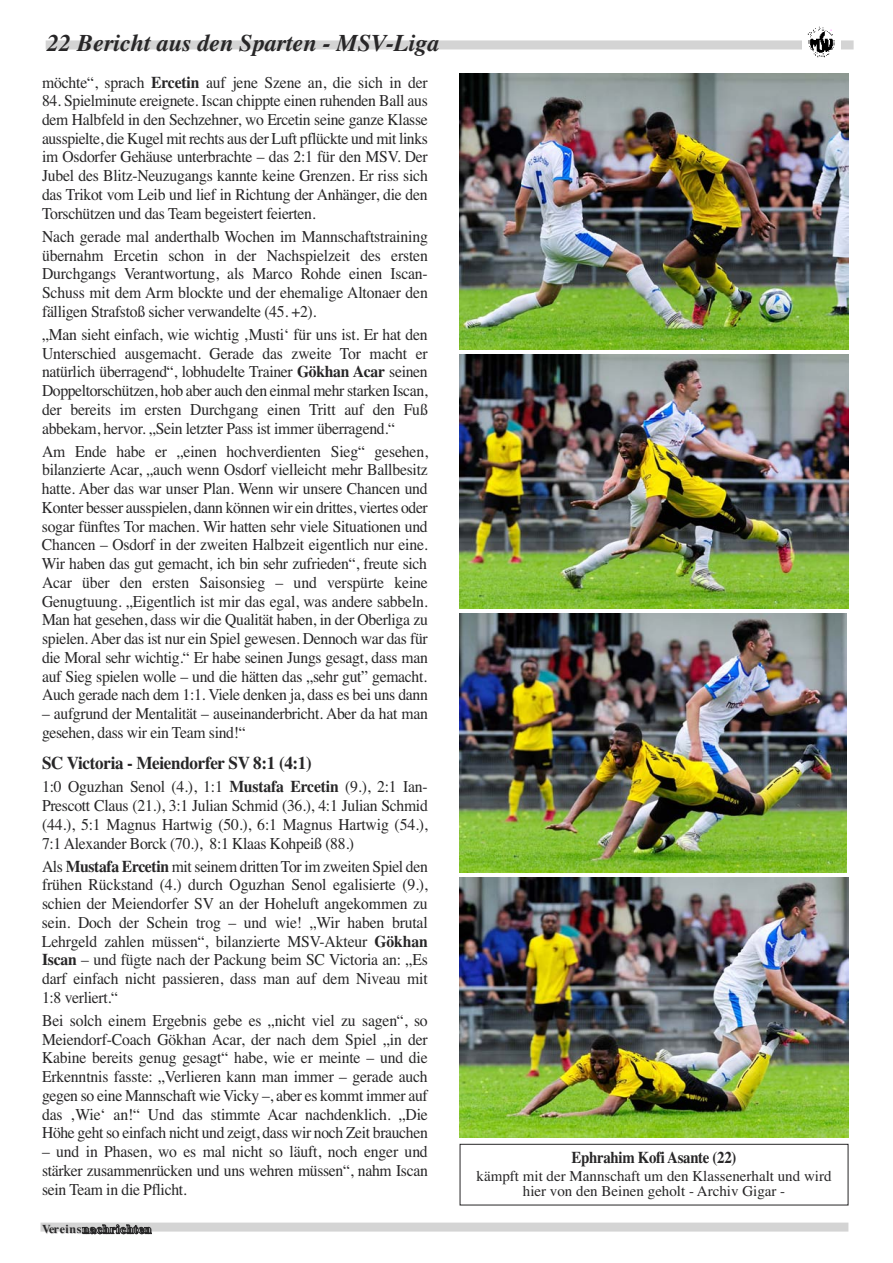
<style>
.page{position:relative;width:893px;height:1263px;background:#fff}
.page>*{position:absolute;margin:0;border:0;box-sizing:border-box;transform-origin:0 0}
.t1{font:italic 700 24px "Times";color:#272627}
.t2{font:700 18px "Times";letter-spacing:-.02em;color:#272627;scale:.95 1}
.t3{font:16.5px/18.8px "Times";letter-spacing:-.02em;color:#272627;text-align:justify;scale:.95 1}
.t4{font:700 16.5px "Times";letter-spacing:-.02em;color:#272627;scale:.9 1}
.t5{font:15px/15px "Times";color:#272627;text-align:center}
.t6{font:700 12px "Times";letter-spacing:.05em;color:#272627}
.s1{font-weight:700}
.s2{color:#fff}
</style>
<div class="page">
<div style="left:46px;top:40px;width:808px;height:9px;background:#d4d4d4"></div>
<img style="left:803px;top:26px;width:38px;height:32px">
<div style="left:40px;top:1222px;width:808px;height:9px;background:#d4d4d4"></div>
<svg style="left:82px;top:1224px;width:70px;height:10px"></svg>
<div style="left:460px;top:1144px;width:388px;height:61px;border:1px solid #272627"></div>
<img style="left:460px;top:74px;width:388px;height:275px">
<img style="left:460px;top:614px;width:387px;height:259px">
<img style="left:460px;top:354px;width:388px;height:254px">
<img style="left:460px;top:877px;width:388px;height:261px">
<h1 class="t1" style="left:47px;top:29px;width:394px">22 Bericht aus den Sparten - MSV-Liga</h1>
<p class="t3" style="left:42px;top:72px;width:408px">möchte“, sprach <span class="s1">Ercetin</span> auf jene Szene an, die sich in der</p>
<p class="t3" style="left:42px;top:91px;width:408px">84. Spielminute ereignete. Iscan chippte einen ruhenden Ball aus dem Halbfeld in den Sechzehner, wo Ercetin seine ganze Klasse ausspielte, die Kugel mit rechts aus der Luft pflückte und mit links im Osdorfer Gehäuse unterbrachte – das 2:1 für den MSV. Der Jubel des Blitz-Neuzugangs kannte keine Grenzen. Er riss sich das Trikot vom Leib und lief in Richtung der Anhänger, die den Torschützen und das Team begeistert feierten.</p>
<p class="t3" style="left:42px;top:227px;width:408px">Nach gerade mal anderthalb Wochen im Mannschaftstraining übernahm Ercetin schon in der Nachspielzeit des ersten Durchgangs Verantwortung, als Marco Rohde einen Iscan-Schuss mit dem Arm blockte und der ehemalige Altonaer den fälligen Strafstoß sicher verwandelte (45. +2).</p>
<p class="t3" style="left:42px;top:325px;width:408px">„Man sieht einfach, wie wichtig ‚Musti‘ für uns ist. Er hat den Unterschied ausgemacht. Gerade das zweite Tor macht er natürlich überragend“, lobhudelte Trainer <span class="s1">Gökhan Acar</span> seinen Doppeltorschützen, hob aber auch den einmal mehr starken Iscan, der bereits im ersten Durchgang einen Tritt auf den Fuß abbekam, hervor. „Sein letzter Pass ist immer überragend.“</p>
<p class="t3" style="left:42px;top:441px;width:408px">Am Ende habe er „einen hochverdienten Sieg“ gesehen, bilanzierte Acar, „auch wenn Osdorf vielleicht mehr Ballbesitz hatte. Aber das war unser Plan. Wenn wir unsere Chancen und Konter besser ausspielen, dann können wir ein drittes, viertes oder sogar fünftes Tor machen. Wir hatten sehr viele Situationen und Chancen – Osdorf in der zweiten Halbzeit eigentlich nur eine.<br>Wir haben das gut gemacht, ich bin sehr zufrieden“, freute sich Acar über den ersten Saisonsieg – und verspürte keine Genugtuung. „Eigentlich ist mir das egal, was andere sabbeln.<br>Man hat gesehen, dass wir die Qualität haben, in der Oberliga zu spielen. Aber das ist nur ein Spiel gewesen. Dennoch war das für die Moral sehr wichtig.“ Er habe seinen Jungs gesagt, dass man auf Sieg spielen wolle – und die hätten das „sehr gut” gemacht.<br>Auch gerade nach dem 1:1. Viele denken ja, dass es bei uns dann</p>
<p class="t3" style="left:42px;top:704px;width:408px">– aufgrund der Mentalität – auseinanderbricht. Aber da hat man gesehen, dass wir ein Team sind!“</p>
<p class="t2" style="left:42px;top:753px;width:286px">SC Victoria - Meiendorfer SV 8:1 (4:1)</p>
<p class="t3" style="left:42px;top:777px;width:408px">1:0 Oguzhan Senol (4.), 1:1 <span class="s1">Mustafa Ercetin</span> (9.), 2:1 Ian-Prescott Claus (21.), 3:1 Julian Schmid (36.), 4:1 Julian Schmid (44.), 5:1 Magnus Hartwig (50.), 6:1 Magnus Hartwig (54.), 7:1 Alexander Borck (70.), 8:1 Klaas Kohpeiß (88.)</p>
<p class="t3" style="left:42px;top:856px;width:408px">Als <span class="s1">Mustafa Ercetin</span> mit seinem dritten Tor im zweiten Spiel den frühen Rückstand (4.) durch Oguzhan Senol egalisierte (9.), schien der Meiendorfer SV an der Hoheluft angekommen zu sein. Doch der Schein trog – und wie! „Wir haben brutal Lehrgeld zahlen müssen“, bilanzierte MSV-Akteur <span class="s1">Gökhan Iscan</span> – und fügte nach der Packung beim SC Victoria an: „Es darf einfach nicht passieren, dass man auf dem Niveau mit 1:8 verliert.“</p>
<p class="t3" style="left:42px;top:1011px;width:408px">Bei solch einem Ergebnis gebe es „nicht viel zu sagen“, so Meiendorf-Coach Gökhan Acar, der nach dem Spiel „in der Kabine bereits genug gesagt“ habe, wie er meinte – und die Erkenntnis fasste: „Verlieren kann man immer – gerade auch gegen so eine Mannschaft wie Vicky –, aber es kommt immer auf das ‚Wie‘ an!“ Und das stimmte Acar nachdenklich. „Die Höhe geht so einfach nicht und zeigt, dass wir noch Zeit brauchen</p>
<p class="t3" style="left:42px;top:1142px;width:408px">– und in Phasen, wo es mal nicht so läuft, noch enger und stärker zusammenrücken und uns wehren müssen“, nahm Iscan sein Team in die Pflicht.</p>
<p class="t6" style="left:42px;top:1222px;width:111px">Vereinsn<span class="s2">ac</span>h<span class="s2">ric</span>h<span class="s2">te</span>n</p>
<p class="t4" style="left:572px;top:1148px;width:185px">Ephrahim Kofi Asante (22)</p>
<p class="t5" style="left:477px;top:1168px;width:356px">kämpft mit der Mannschaft um den Klassenerhalt und wird hier von den Beinen geholt - Archiv Gigar -</p>
</div>
